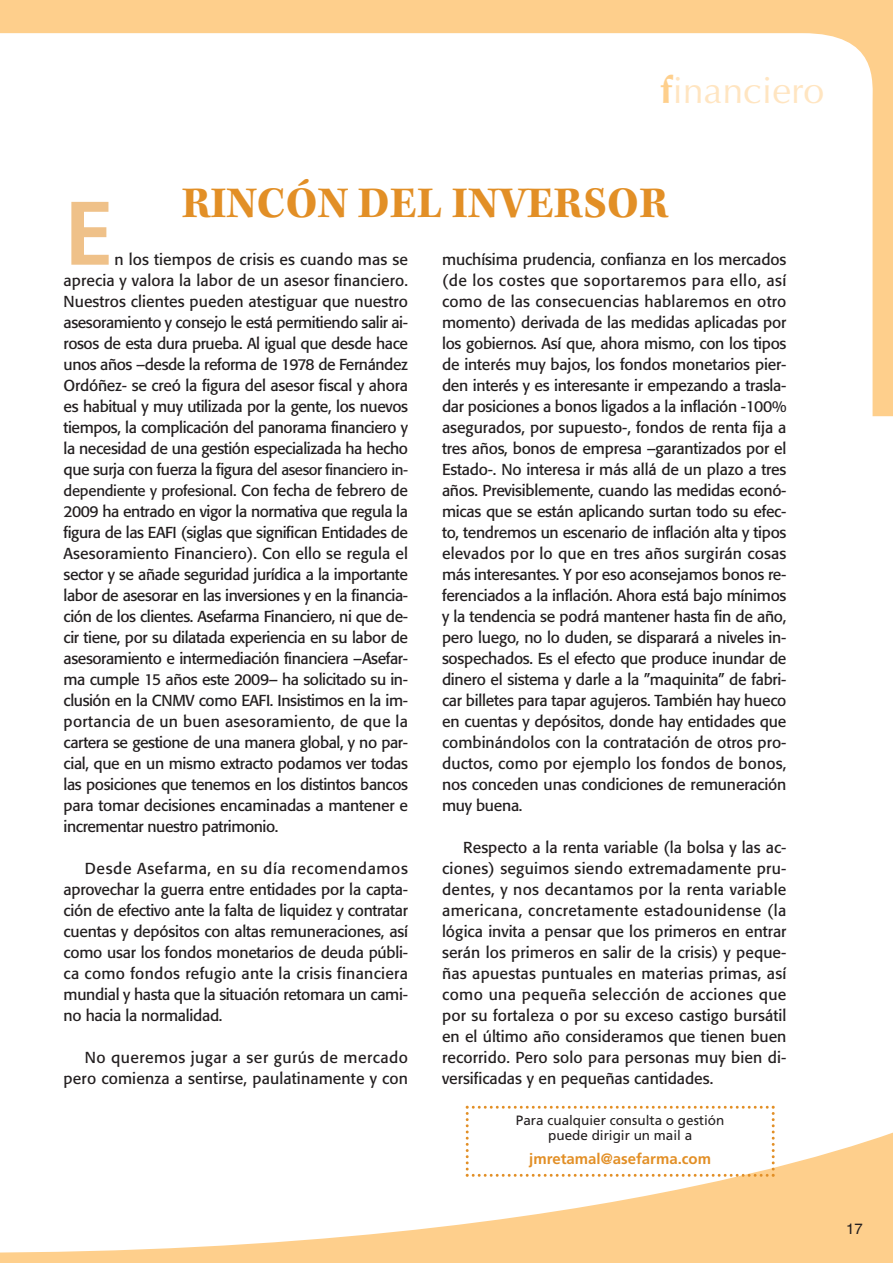
<style>
.page{position:relative;width:893px;height:1263px;background:#fff}
.page>*{position:absolute;margin:0;border:0;box-sizing:border-box;transform-origin:0 0}
.t1{font:700 90px "Frutiger";color:#efc189}
.t2{font:700 45px "Kepler Std";letter-spacing:.005em;color:#e28f26}
.t3{font:37.5px "Optima";color:#ffe5c1}
.t4{font:15.75px/21px "Formata";letter-spacing:-.01em;color:#231f20;text-align:justify}
.t5{font:15.75px/21px "Formata";letter-spacing:.01em;color:#231f20;text-align:right}
.t6{font:15px "Formata";letter-spacing:-.015em;color:#231f20}
.t7{font:700 15px "Frutiger";color:#e28f26}
.t8{font:15px "Helvetica";color:#231f20}
.t9{font:13.5px/15px "Frutiger";color:#231f20;text-align:center}
.s1{font-weight:700;color:#fecf8c}
.s2{font-size:15px}
.s3{font-size:15.75px}
</style>
<div class="page">
<svg style="left:0;top:1px;width:893px;height:415px"></svg>
<svg style="left:0;top:1125px;width:893px;height:138px"></svg>
<svg style="left:466px;top:1106px;width:309px;height:71px"></svg>
<h3 class="t3" style="left:660px;top:73px;width:165px"><span class="s1">f</span>inanciero</h3>
<h2 class="t2" style="left:182px;top:184px;width:488px">RINCÓN DEL INVERSOR</h2>
<h1 class="t1" style="left:64px;top:195px;width:52px">E</h1>
<p class="t4" style="left:442px;top:249px;width:346px">muchísima prudencia, confianza en los mercados (de los costes que soportaremos para ello, así como de las consecuencias hablaremos en otro momento) derivada de las medidas aplicadas por los gobiernos. Así que, ahora mismo, con los tipos de interés muy bajos, los fondos monetarios pier&shy;den interés y es interesante ir empezando a trasla&shy;dar posiciones a bonos ligados a la inflación -100% asegurados, por supuesto-, fondos de renta fija a tres años, bonos de empresa –garantizados por el Estado-. No interesa ir más allá de un plazo a tres años. Previsiblemente, cuando las medidas econó&shy;micas que se están aplicando surtan todo su efec&shy;to, tendremos un escenario de inflación alta y tipos elevados por lo que en tres años surgirán cosas más interesantes. Y por eso aconsejamos bonos re&shy;ferenciados a la inflación. Ahora está bajo mínimos y la tendencia se podrá mantener hasta fin de año, pero luego, no lo duden, se disparará a niveles in&shy;sospechados. Es el efecto que produce inundar de dinero el sistema y darle a la ”maquinita” de fabri&shy;car billetes para tapar agujeros. También hay hueco en cuentas y depósitos, donde hay entidades que combinándolos con la contratación de otros pro&shy;ductos, como por ejemplo los fondos de bonos, nos conceden unas condiciones de remuneración muy buena.</p>
<p class="t4" style="left:442px;top:837px;width:346px;text-indent:21px">Respecto a la renta variable (la bolsa y las ac&shy;ciones) seguimos siendo extremadamente pru&shy;dentes, y nos decantamos por la renta variable americana, concretamente estadounidense (la lógica invita a pensar que los primeros en entrar serán los primeros en salir de la crisis) y peque&shy;ñas apuestas puntuales en materias primas, así como una pequeña selección de acciones que por su fortaleza o por su exceso castigo bursátil en el último año consideramos que tienen buen recorrido. Pero solo para personas muy bien di&shy;versificadas y en pequeñas cantidades.</p>
<p class="t9" style="left:516px;top:1114px;width:210px">Para cualquier consulta o gestión puede dirigir un mail a</p>
<p class="t7" style="left:529px;top:1152px;width:183px">jmretamal@asefarma.com</p>
<p class="t4" style="left:64px;top:249px;width:346px;text-indent:51px">n los tiempos de crisis es cuando mas se aprecia y valora la labor de un asesor financiero.<br>Nuestros clientes pueden atestiguar que nuestro asesoramiento y consejo le está permitiendo salir ai&shy;rosos de esta dura prueba. Al igual que desde hace unos años –desde la reforma de 1978 de Fernández Ordóñez- se creó la figura del asesor fiscal y ahora es habitual y muy utilizada por la gente, los nuevos tiempos, la complicación del panorama financiero y la necesidad de una gestión especializada ha hecho que surja con fuerza la figura del <span class="s2">asesor financiero in-</span></p>
<p class="t6" style="left:64px;top:483px;width:346px">dependiente y profesional<span class="s3">. Con fecha de febrero de</span></p>
<p class="t4" style="left:64px;top:501px;width:346px">2009 ha entrado en vigor la normativa que regula la figura de las EAFI (siglas que significan Entidades de Asesoramiento Financiero). Con ello se regula el sector y se añade seguridad jurídica a la importante labor de asesorar en las inversiones y en la financia&shy;ción de los clientes. Asefarma Financiero, ni que de&shy;cir tiene, por su dilatada experiencia en su labor de asesoramiento e intermediación financiera –Asefar&shy;ma cumple 15 años este 2009– ha solicitado su in&shy;clusión en la CNMV como EAFI. Insistimos en la im&shy;portancia de un buen asesoramiento, de que la cartera se gestione de una manera global, y no par&shy;cial, que en un mismo extracto podamos ver todas las posiciones que tenemos en los distintos bancos para tomar decisiones encaminadas a mantener e incrementar nuestro patrimonio.</p>
<p class="t4" style="left:64px;top:858px;width:346px;text-indent:21px">Desde Asefarma, en su día recomendamos aprovechar la guerra entre entidades por la capta&shy;ción de efectivo ante la falta de liquidez y contratar cuentas y depósitos con altas remuneraciones, así como usar los fondos monetarios de deuda públi&shy;ca como fondos refugio ante la crisis financiera mundial y hasta que la situación retomara un cami&shy;no hacia la normalidad.</p>
<p class="t5" style="left:64px;top:1047px;width:346px">No queremos jugar a ser gurús de mercado pero comienza a sentirse, paulatinamente y con</p>
<p class="t8" style="left:846px;top:1223px;width:18px">17</p>
</div>
